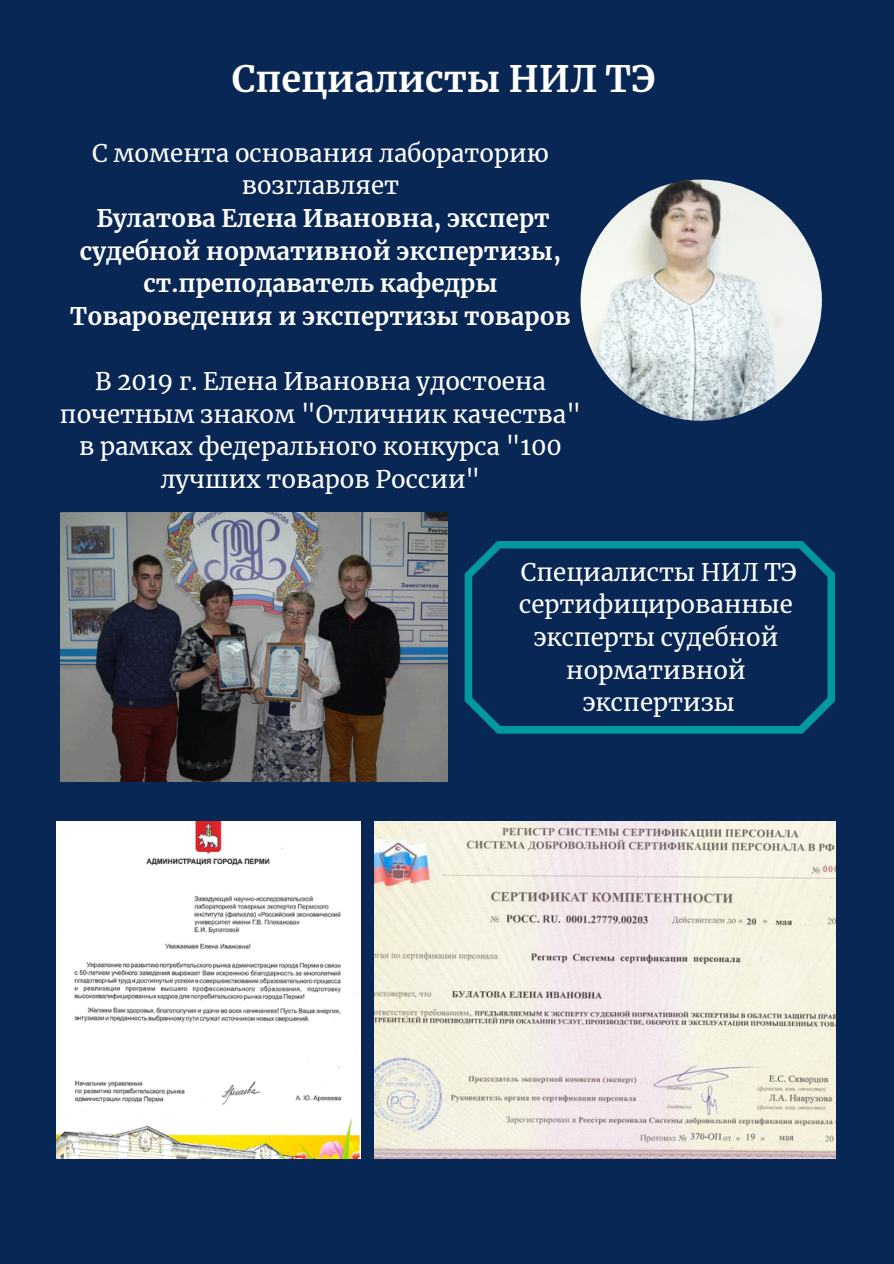
<style>
.page{position:relative;width:894px;height:1264px;background:#fff}
.page>*{position:absolute;margin:0;border:0;box-sizing:border-box;transform-origin:0 0}
.t1{font:700 36px "Merriweather";color:#fff}
.t2{font:24px/32.7px "Merriweather";color:#fff;text-align:center}
.t3{font:700 24px/32.7px "Merriweather";color:#fff;text-align:center}
</style>
<div class="page">
<div style="left:0;top:0;width:893px;height:1263px;background:#082754"></div>
<img style="left:580px;top:179px;width:241px;height:242px;border-radius:50%">
<svg style="left:464px;top:541px;width:370px;height:192px"></svg>
<img style="left:60px;top:513px;width:387px;height:268px">
<img style="left:374px;top:821px;width:460px;height:337px">
<img style="left:56px;top:821px;width:304px;height:337px">
<p class="t1" style="left:231px;top:57px;width:425px">Специалисты НИЛ ТЭ</p>
<p class="t2" style="left:92px;top:137px;width:458px">С момента основания лабораторию возглавляет</p>
<p class="t3" style="left:70px;top:202px;width:502px">Булатова Елена Ивановна, эксперт судебной нормативной экспертизы, ст.преподаватель кафедры Товароведения и экспертизы товаров</p>
<p class="t2" style="left:60px;top:365px;width:522px">В 2019 г. Елена Ивановна удостоена почетным знаком "Отличник качества" в рамках федерального конкурса "100 лучших товаров России"</p>
<p class="t2" style="left:519px;top:555px;width:279px;text-align:left">Специалисты НИЛ ТЭ сертифицированные</p>
<p class="t2" style="left:533px;top:621px;width:246px">эксперты судебной</p>
<p class="t2" style="left:566px;top:653px;width:181px">нормативной</p>
<p class="t2" style="left:582px;top:686px;width:153px">экспертизы</p>
</div>
